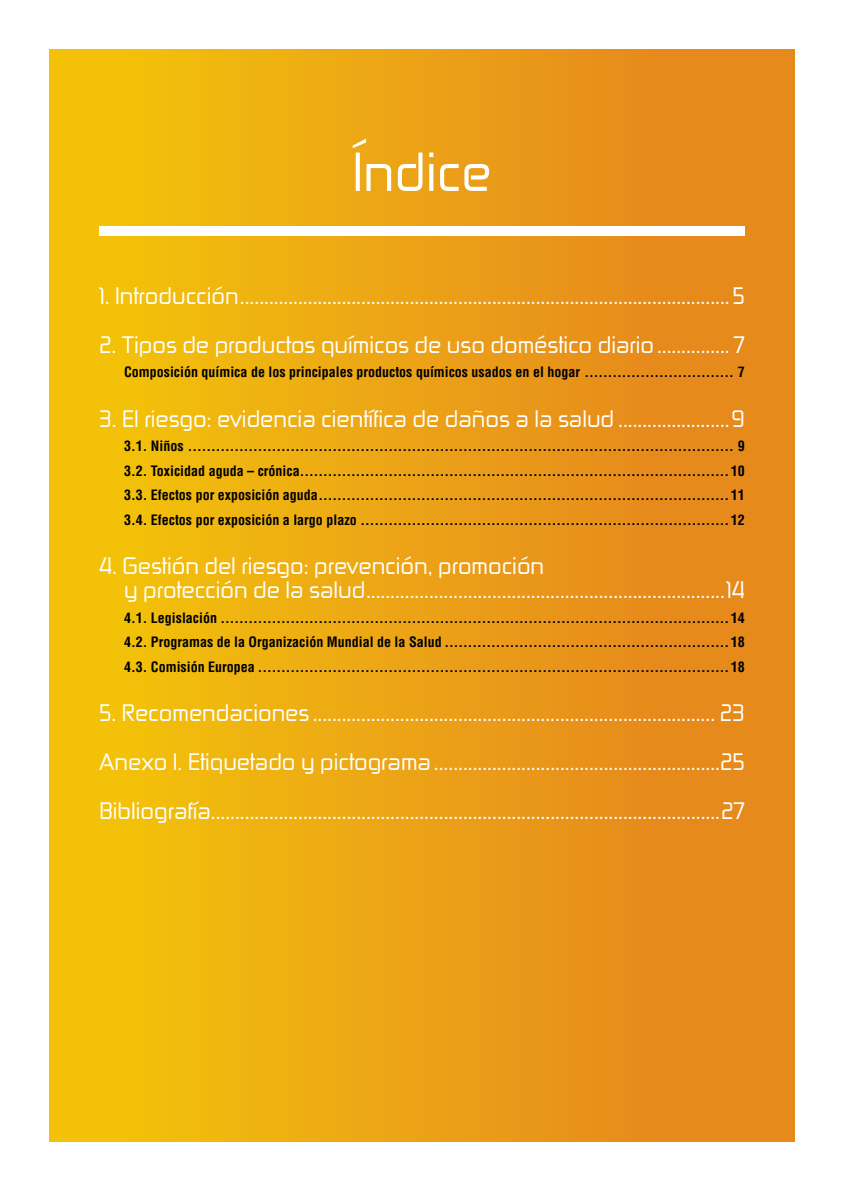
<style>
.page{position:relative;width:844px;height:1191px;background:#fff}
.page>*{position:absolute;margin:0;border:0;box-sizing:border-box;transform-origin:0 0}
.t1{font:52.5px "Zekton Rg";color:#fff}
.t2{font:22.75px/49px "Zekton Rg";color:#fff}
.t3{font:700 condensed 14px/24.5px "Helvetica";color:#000;text-align:justify}
</style>
<div class="page">
<div style="left:50px;top:50px;width:744px;height:1091px;background:linear-gradient(to right,#f4c50a,#e4811f)"></div>
<div style="left:99px;top:226px;width:645px;height:10px;background:#fff"></div>
<h1 class="t1" style="left:352px;top:139px;width:141px">Índice</h1>
<h2 class="t2" style="left:99px;top:270px;width:646px">1. Introducción.....................................................................................................5</h2>
<h2 class="t2" style="left:99px;top:319px;width:646px">2. Tipos de productos químicos de uso doméstico diario............... 7</h2>
<p class="t3" style="left:124px;top:360px;width:622px">Composición química de los principales productos químicos usados en el hogar ................................ 7</p>
<h2 class="t2" style="left:99px;top:393px;width:646px">3. El riesgo: evidencia científica de daños a la salud .......................9</h2>
<p class="t3" style="left:124px;top:433px;width:622px">3.1. Niños ..................................................................................................................... 9<br>3.2. Toxicidad aguda – crónica............................................................................................10<br>3.3. Efectos por exposición aguda........................................................................................11<br>3.4. Efectos por exposición a largo plazo ...............................................................................12</p>
<h2 class="t2" style="left:124px;top:552px;width:622px;line-height:24.5px;text-indent:-25px">4. Gestión del riesgo: prevención, promoción<br>y protección de la salud..........................................................................14</h2>
<p class="t3" style="left:124px;top:605px;width:622px">4.1. Legislación .............................................................................................................14<br>4.2. Programas de la Organización Mundial de la Salud .............................................................18<br>4.3. Comisión Europea .....................................................................................................18</p>
<p class="t2" style="left:99px;top:687px;width:646px;text-align:justify">5. Recomendaciones ................................................................................... 23<br>Anexo I. Etiquetado y pictograma...........................................................25<br>Bibliografía.........................................................................................................27</p>
</div>
